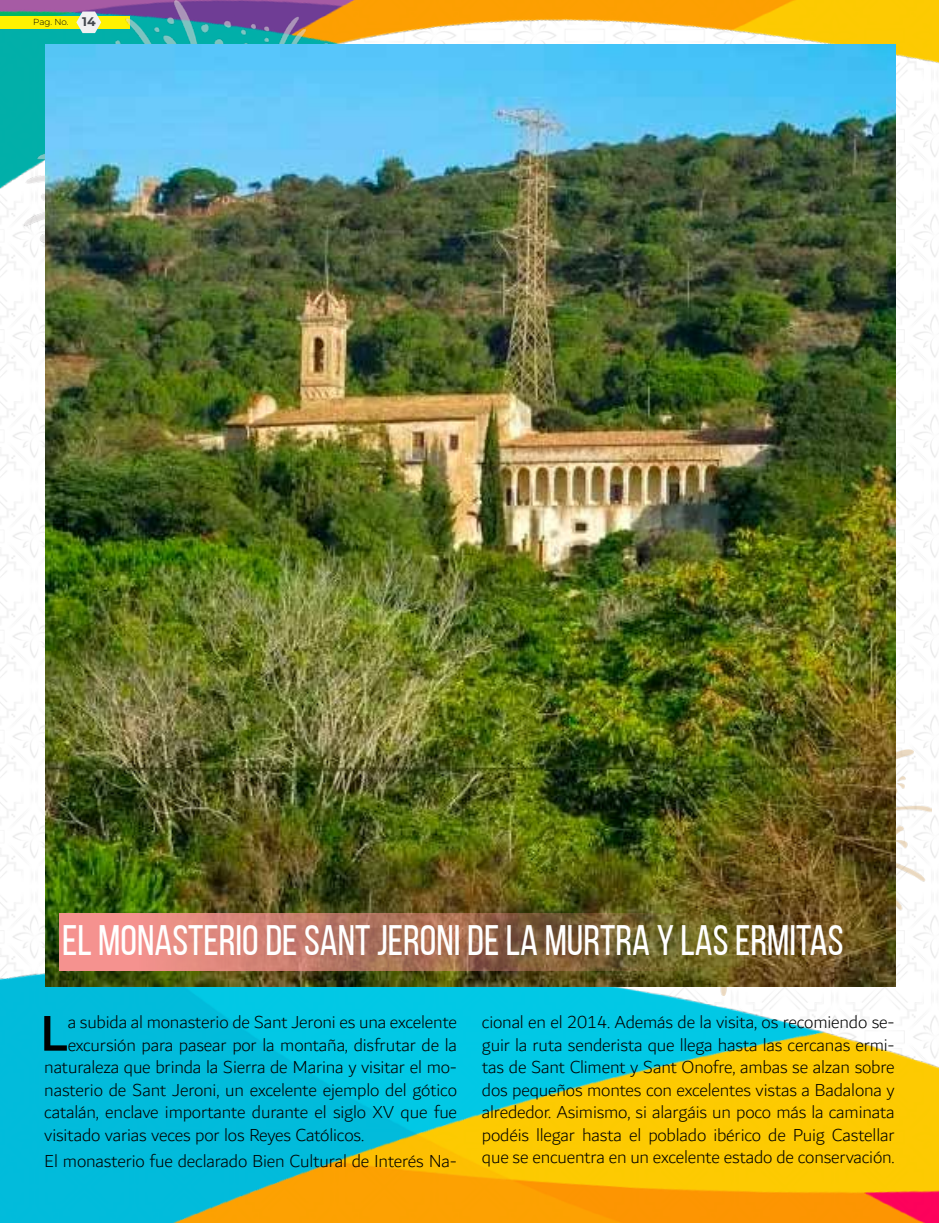
<style>
.page{position:relative;width:939px;height:1223px;background:#fff}
.page>*{position:absolute;margin:0;border:0;box-sizing:border-box;transform-origin:0 0}
.t1{font:500 53.5px "Dubai";color:#000}
.t2{font:42.5px "Bebas Neue";color:#fff}
.t3{font:300 18.75px/22.5px "Dubai";letter-spacing:-.01em;color:#000;text-align:justify}
.t4{font:300 8.75px "Montserrat";color:#000}
.s1{font-weight:700;font-size:12.5px;color:#44484e}
</style>
<div class="page">
<img style="left:0;top:0;width:939px;height:221px">
<div style="left:0;top:16px;width:130px;height:12px;background:#fff200"></div>
<img style="left:0;top:711px;width:939px;height:511px">
<img style="left:25px;top:0;width:361px;height:348px">
<img style="left:563px;top:667px;width:369px;height:328px">
<img style="left:45px;top:44px;width:850px;height:942px">
<svg style="left:59px;top:913px;width:822px;height:57px;background:#a16e4f"></svg>
<p class="t4" style="left:33px;top:16px;width:64px">Pag. No. <span class="s1">14</span></p>
<h2 class="t2" style="left:62px;top:917px;width:783px">EL MONASTERIO DE SANT JERONI DE LA MURTRA Y LAS ERMITAS</h2>
<h1 class="t1" style="left:40px;top:1000px;width:29px">L</h1>
<p class="t3" style="left:68px;top:1011px;width:391px">a subida al monasterio de Sant Jeroni es una excelente</p>
<p class="t3" style="left:68px;top:1033px;width:391px">excursión para pasear por la montaña, disfrutar de la</p>
<p class="t3" style="left:44px;top:1056px;width:414px">naturaleza que brinda la Sierra de Marina y visitar el mo-</p>
<p class="t3" style="left:44px;top:1078px;width:414px">nasterio de Sant Jeroni, un excelente ejemplo del gótico</p>
<p class="t3" style="left:44px;top:1101px;width:414px">catalán, enclave importante durante el siglo XV que fue</p>
<p class="t3" style="left:44px;top:1123px;width:321px">visitado varias veces por los Reyes Católicos.</p>
<p class="t3" style="left:44px;top:1149px;width:414px">El monasterio fue declarado Bien Cultural de Interés Na-</p>
<p class="t3" style="left:482px;top:1011px;width:414px">cional en el 2014. Además de la visita, os recomiendo se&shy;guir la ruta senderista que llega hasta las cercanas ermi&shy;tas de Sant Climent y Sant Onofre, ambas se alzan sobre dos pequeños montes con excelentes vistas a Badalona y alrededor. Asimismo, si alargáis un poco más la caminata podéis llegar hasta el poblado ibérico de Puig Castellar que se encuentra en un excelente estado de conservación.</p>
</div>
